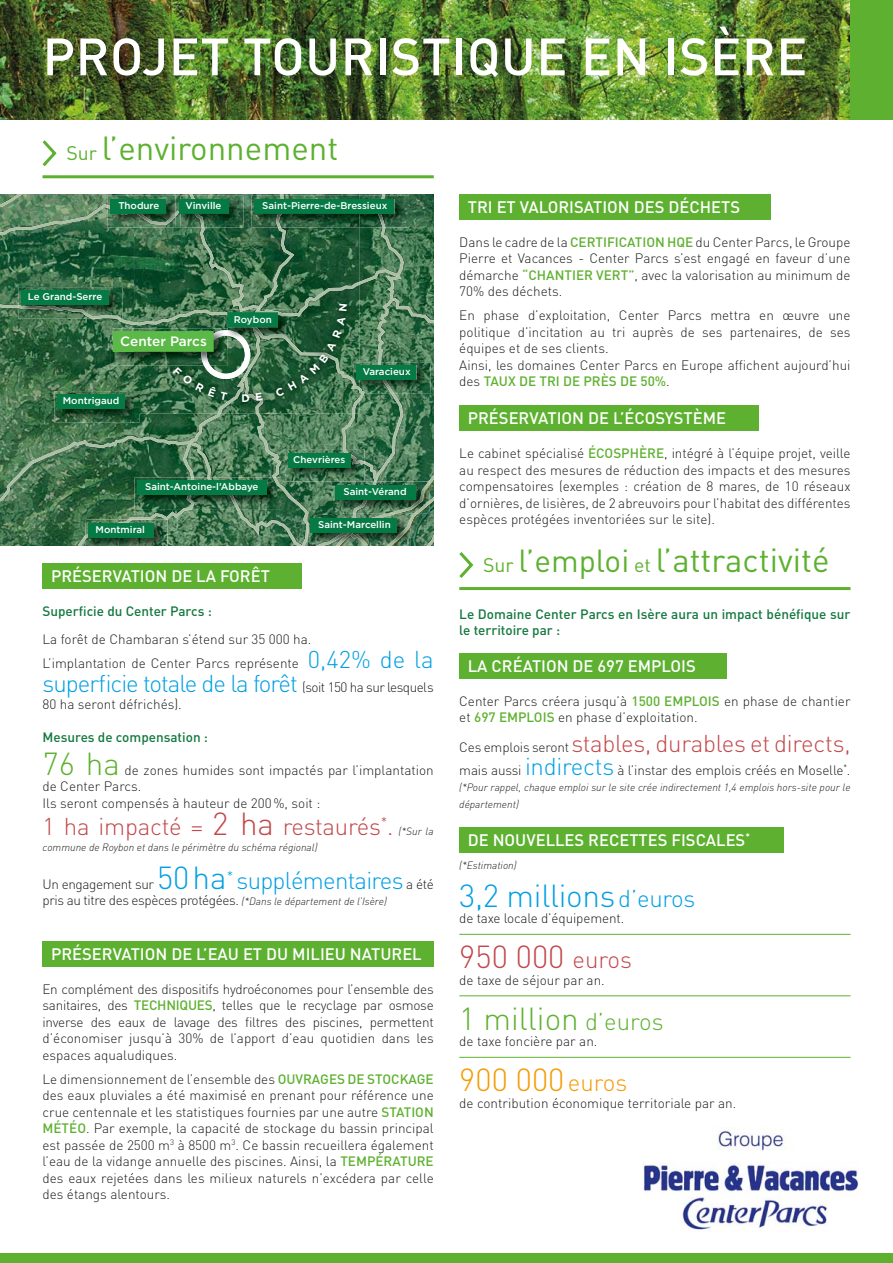
<style>
.page{position:relative;width:893px;height:1263px;background:#fff}
.page>*{position:absolute;margin:0;border:0;box-sizing:border-box;transform-origin:0 0}
.t1{font:500 51.75px "DIN";letter-spacing:.01em;color:#fff}
.t2{font:33px "DIN";color:#5eb130}
.t3{font:300 31.5px "DIN";letter-spacing:-.01em;color:#009fe3}
.t4{font:300 31.5px "DIN";color:#5eb130}
.t5{font:300 31.5px "DIN";color:#c2484b}
.t6{font:300 31.5px "DIN";color:#f59a00}
.t7{font:300 24px "DIN";letter-spacing:-.01em;color:#c2484b}
.t8{font:300 24px "DIN";letter-spacing:-.04em;color:#009fe3}
.t9{font:500 16.5px "DIN";color:#fff}
.t10{font:300 13.5px/16.5px "DIN";color:#1d1d1b;text-align:justify}
.t11{font:500 13.5px/16.5px "DIN";color:#13783e}
.t12{font:300 13.5px "DIN";letter-spacing:-.03em;color:#1d1d1b}
.t13{font:500 13.5px "Gotham";color:#fff}
.t14{font:italic 300 10.5px/16.5px "DIN";color:#1d1d1b}
.t15{font:500 9.75px "Gotham";color:#fff}
.s1{font-size:19.5px}
.s2{font-weight:500;color:#5eb130}
.s3{font-size:31.5px}
.s4{font-size:13.5px;color:#1d1d1b}
.s5{font-size:24px;color:#009fe3}
.s6{font-size:24px}
.s7{font-style:italic;font-size:10.5px}
</style>
<div class="page">
<img style="left:643px;top:1130px;width:216px;height:101px">
<div style="left:0;top:1254px;width:893px;height:9px;background:#5eb130"></div>
<img style="left:0;top:0;width:850px;height:119px">
<div style="left:850px;top:0;width:43px;height:119px;background:#5eb130"></div>
<hr style="left:459px;top:587px;width:391px;height:3px;background:#5eb130">
<hr style="left:459px;top:934px;width:391px;height:1px;background:#5eb130">
<hr style="left:459px;top:996px;width:391px;height:1px;background:#5eb130">
<hr style="left:459px;top:1057px;width:391px;height:1px;background:#5eb130">
<div style="left:459px;top:194px;width:312px;height:26px;background:#5eb130"></div>
<div style="left:459px;top:406px;width:300px;height:25px;background:#5eb130"></div>
<svg style="left:459px;top:552px;width:15px;height:26px"></svg>
<div style="left:459px;top:653px;width:268px;height:26px;background:#5eb130"></div>
<div style="left:459px;top:827px;width:325px;height:26px;background:#5eb130"></div>
<div style="left:43px;top:563px;width:259px;height:26px;background:#5eb130"></div>
<div style="left:43px;top:941px;width:391px;height:26px;background:#5eb130"></div>
<hr style="left:43px;top:175px;width:391px;height:3px;background:#5eb130">
<svg style="left:42px;top:140px;width:15px;height:27px"></svg>
<svg style="left:0;top:194px;width:434px;height:351px;background:#3b724d"></svg>
<h1 class="t1" style="left:43px;top:38px;width:766px">PROJET TOURISTIQUE EN ISÈRE</h1>
<h2 class="t2" style="left:66px;top:137px;width:273px"><span class="s1">Sur</span> l’environnement</h2>
<p class="t15" style="left:186px;top:202px;width:37px">Vinville</p>
<p class="t9" style="left:468px;top:201px;width:274px">TRI ET VALORISATION DES DÉCHETS</p>
<p class="t10" style="left:459px;top:235px;width:393px">Dans le cadre de la <span class="s2">CERTIFICATION HQE</span> du Center Parcs, le Groupe Pierre et Vacances - Center Parcs s’est engagé en faveur d’une démarche <span class="s2">“CHANTIER VERT”</span>, avec la valorisation au minimum de 70% des déchets.</p>
<p class="t10" style="left:459px;top:309px;width:393px;text-align:left">En phase d’exploitation, Center Parcs mettra en œuvre une politique d’incitation au tri auprès de ses partenaires, de ses équipes et de ses clients.<br>Ainsi, les domaines Center Parcs en Europe affichent aujourd’hui des <span class="s2">TAUX DE TRI DE PRÈS DE 50%</span>.</p>
<p class="t9" style="left:468px;top:413px;width:260px">PRÉSERVATION DE L’ÉCOSYSTÈME</p>
<p class="t10" style="left:459px;top:447px;width:393px">Le cabinet spécialisé <span class="s2">ÉCOSPHÈRE</span>, intégré à l’équipe projet, veille au respect des mesures de réduction des impacts et des mesures compensatoires (exemples : création de 8 mares, de 10 réseaux d’ornières, de lisières, de 2 abreuvoirs pour l’habitat des différentes espèces protégées inventoriées sur le site).</p>
<h2 class="t2" style="left:483px;top:548px;width:348px"><span class="s1">Sur</span> <span class="s3">l’emploi</span> <span class="s1">et</span> l’attractivité</h2>
<p class="t11" style="left:459px;top:607px;width:393px">Le Domaine Center Parcs en Isère aura un impact bénéfique sur le territoire par :</p>
<p class="t9" style="left:468px;top:660px;width:230px">LA CRÉATION DE 697 EMPLOIS</p>
<p class="t10" style="left:459px;top:694px;width:393px">Center Parcs créera jusqu’à <span class="s2">1500 EMPLOIS</span> en phase de chantier et <span class="s2">697 EMPLOIS</span> en phase d’exploitation.</p>
<h3 class="t7" style="left:459px;top:735px;width:393px"><span class="s4">Ces emplois seront</span> stables, durables et directs,</h3>
<p class="t10" style="left:459px;top:763px;width:393px">mais aussi <span class="s5">indirects</span> à l’instar des emplois créés en Moselle<sup>*</sup>.</p>
<p class="t14" style="left:459px;top:780px;width:393px">(*Pour rappel, chaque emploi sur le site crée indirectement 1,4 emplois hors-site pour le département)</p>
<p class="t9" style="left:468px;top:834px;width:284px">DE NOUVELLES RECETTES FISCALES<sup>*</sup></p>
<p class="t14" style="left:459px;top:858px;width:59px">(*Estimation)</p>
<h3 class="t3" style="left:459px;top:884px;width:238px">3,2 millions<span class="s6">d’euros</span></h3>
<p class="t10" style="left:459px;top:912px;width:166px">de taxe locale d’équipement.</p>
<h3 class="t5" style="left:459px;top:946px;width:174px">950 000 <span class="s6">euros</span></h3>
<p class="t10" style="left:459px;top:973px;width:147px">de taxe de séjour par an.</p>
<h3 class="t4" style="left:459px;top:1007px;width:206px">1 million <span class="s6">d’euros</span></h3>
<p class="t10" style="left:459px;top:1035px;width:140px">de taxe foncière par an.</p>
<h3 class="t6" style="left:459px;top:1069px;width:170px">900 000 <span class="s6">euros</span></h3>
<p class="t10" style="left:459px;top:1096px;width:278px">de contribution économique territoriale par an.</p>
<p class="t15" style="left:118px;top:202px;width:43px">Thodure</p>
<p class="t15" style="left:262px;top:202px;width:127px">Saint-Pierre-de-Bressieux</p>
<p class="t15" style="left:28px;top:292px;width:76px">Le Grand-Serre</p>
<p class="t15" style="left:234px;top:315px;width:39px">Roybon</p>
<p class="t13" style="left:120px;top:336px;width:88px">Center Parcs</p>
<p class="t15" style="left:363px;top:367px;width:49px">Varacieux</p>
<p class="t15" style="left:63px;top:397px;width:58px">Montrigaud</p>
<p class="t15" style="left:293px;top:455px;width:54px">Chevrières</p>
<p class="t15" style="left:145px;top:483px;width:115px">Saint-Antoine-l’Abbaye</p>
<p class="t15" style="left:343px;top:487px;width:65px">Saint-Vérand</p>
<p class="t15" style="left:318px;top:521px;width:74px">Saint-Marcellin</p>
<p class="t15" style="left:96px;top:525px;width:51px">Montmiral</p>
<p class="t9" style="left:51px;top:570px;width:220px">PRÉSERVATION DE LA FORÊT</p>
<p class="t11" style="left:43px;top:604px;width:171px">Superficie du Center Parcs :</p>
<p class="t10" style="left:43px;top:629px;width:393px;line-height:24px">La forêt de Chambaran s’étend sur 35 000 ha.<br>L’implantation de Center Parcs représente <span class="s5">0,42% de la</span></p>
<h3 class="t8" style="left:43px;top:675px;width:393px">superficie totale de la forêt <span class="s4">(soit 150 ha sur lesquels</span></h3>
<p class="t10" style="left:43px;top:697px;width:141px">80 ha seront défrichés).</p>
<p class="t11" style="left:43px;top:730px;width:167px">Mesures de compensation :</p>
<h3 class="t4" style="left:43px;top:752px;width:79px">76 ha</h3>
<p class="t10" style="left:43px;top:763px;width:393px;text-align:left;text-indent:82px">de zones humides sont impactés par l’implantation de Center Parcs.<br>Ils seront compensés à hauteur de 200 %, soit :</p>
<h3 class="t7" style="left:43px;top:818px;width:352px">1 ha impacté = <span class="s3">2 ha</span> restaurés<sup>*</sup>.</h3>
<p class="t14" style="left:399px;top:824px;width:37px">(*Sur la</p>
<p class="t14" style="left:43px;top:841px;width:277px">commune de Roybon et dans le périmètre du schéma régional)</p>
<p class="t12" style="left:43px;top:879px;width:113px">Un engagement sur</p>
<h3 class="t3" style="left:157px;top:866px;width:71px">50ha</h3>
<h3 class="t8" style="left:227px;top:872px;width:208px"><sup>*</sup> supplémentaires <span class="s4">a été</span></h3>
<p class="t12" style="left:43px;top:896px;width:346px">pris au titre des espèces protégées. <span class="s7">(*Dans le département de l’Isère)</span></p>
<p class="t9" style="left:51px;top:948px;width:372px">PRÉSERVATION DE L’EAU ET DU MILIEU NATUREL</p>
<p class="t10" style="left:43px;top:982px;width:393px">En complément des dispositifs hydroéconomes pour l’ensemble des sanitaires, des <span class="s2">TECHNIQUES</span>, telles que le recyclage par osmose inverse des eaux de lavage des filtres des piscines, permettent d’économiser jusqu’à 30% de l’apport d’eau quotidien dans les espaces aqualudiques.</p>
<p class="t10" style="left:43px;top:1072px;width:393px">Le dimensionnement de l’ensemble des <span class="s2">OUVRAGES DE STOCKAGE </span>des eaux pluviales a été maximisé en prenant pour référence une crue centennale et les statistiques fournies par une autre <span class="s2">STATION MÉTÉO</span>. Par exemple, la capacité de stockage du bassin principal est passée de 2500 m<sup>3</sup> à 8500 m<sup>3</sup>. Ce bassin recueillera également l’eau de la vidange annuelle des piscines. Ainsi, la <span class="s2">TEMPÉRATURE </span>des eaux rejetées dans les milieux naturels n’excédera par celle des étangs alentours.</p>
</div>
